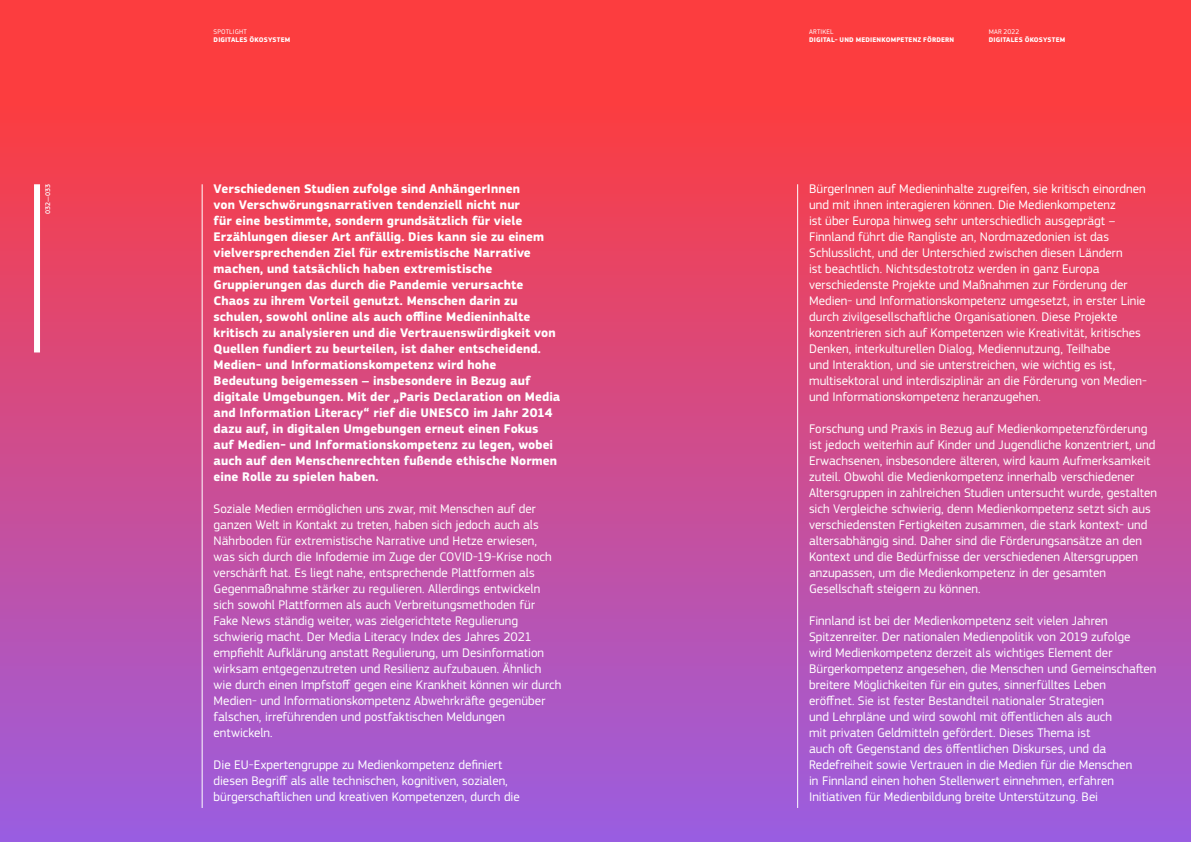
<style>
.page{position:relative;width:1191px;height:842px;background:#fff}
.page>*{position:absolute;margin:0;border:0;box-sizing:border-box;transform-origin:0 0}
.t1{font:13px/16px "EC Square Sans Pro";color:#fff}
.t2{font:700 13px/16px "EC Square Sans Pro";letter-spacing:.005em;color:#fff}
.t3{font:700 7px "EC Square Sans Pro";letter-spacing:.025em;color:#fff}
.t4{font:7px "EC Square Sans Pro";letter-spacing:.025em;color:#fff}
.t5{font:500 7px "EC Square Sans Pro";letter-spacing:-.005em;color:#fff}
</style>
<div class="page">
<div style="left:0;top:0;width:1191px;height:842px;background:linear-gradient(to bottom,#ff392e,#9c5de1)"></div>
<hr style="left:797px;top:184px;width:1px;height:624px;background:#fff">
<hr style="left:202px;top:184px;width:1px;height:624px;background:#fff">
<div style="left:34px;top:184px;width:6px;height:168px;background:#fff"></div>
<p class="t5" style="left:44px;top:214px;width:31px;rotate:-90deg">032—033</p>
<p class="t4" style="left:214px;top:27px;width:35px">SPOTLIGHT</p>
<p class="t3" style="left:214px;top:35px;width:78px">DIGITALES ÖKOSYSTEM</p>
<p class="t2" style="left:214px;top:181px;width:348px">Verschiedenen Studien zufolge sind AnhängerInnen<br>von Verschwörungsnarrativen tendenziell nicht nur<br>für eine bestimmte, sondern grundsätzlich für viele Erzählungen dieser Art anfällig. Dies kann sie zu einem vielversprechenden Ziel für extremistische Narrative machen, und tatsächlich haben extremistische Gruppierungen das durch die Pandemie verursachte Chaos zu ihrem Vorteil genutzt. Menschen darin zu schulen, sowohl online als auch offline Medieninhalte kritisch zu analysieren und die Vertrauenswürdigkeit von Quellen fundiert zu beurteilen, ist daher entscheidend.<br>Medien- und Informationskompetenz wird hohe Bedeutung beigemessen – insbesondere in Bezug auf digitale Umgebungen. Mit der „Paris Declaration on Media and Information Literacy“ rief die UNESCO im Jahr 2014 dazu auf, in digitalen Umgebungen erneut einen Fokus auf Medien- und Informationskompetenz zu legen, wobei auch auf den Menschenrechten fußende ethische Normen eine Rolle zu spielen haben.</p>
<p class="t1" style="left:214px;top:501px;width:349px">Soziale Medien ermöglichen uns zwar, mit Menschen auf der ganzen Welt in Kontakt zu treten, haben sich jedoch auch als Nährboden für extremistische Narrative und Hetze erwiesen, was sich durch die Infodemie im Zuge der COVID-19-Krise noch verschärft hat. Es liegt nahe, entsprechende Plattformen als Gegenmaßnahme stärker zu regulieren. Allerdings entwickeln sich sowohl Plattformen als auch Verbreitungsmethoden für Fake News ständig weiter, was zielgerichtete Regulierung schwierig macht. Der Media Literacy Index des Jahres 2021 empfiehlt Aufklärung anstatt Regulierung, um Desinformation wirksam entgegenzutreten und Resilienz aufzubauen. Ähnlich wie durch einen Impfstoff gegen eine Krankheit können wir durch Medien- und Informationskompetenz Abwehrkräfte gegenüber falschen, irreführenden und postfaktischen Meldungen entwickeln.</p>
<p class="t1" style="left:214px;top:757px;width:308px">Die EU-Expertengruppe zu Medienkompetenz definiert diesen Begriff als alle technischen, kognitiven, sozialen, bürgerschaftlichen und kreativen Kompetenzen, durch die</p>
<p class="t4" style="left:809px;top:27px;width:26px">ARTIKEL</p>
<p class="t3" style="left:809px;top:35px;width:147px">DIGITAL- UND MEDIENKOMPETENZ FÖRDERN</p>
<p class="t4" style="left:988px;top:27px;width:32px">MAR 2022</p>
<p class="t3" style="left:988px;top:35px;width:78px">DIGITALES ÖKOSYSTEM</p>
<p class="t1" style="left:809px;top:181px;width:339px">BürgerInnen auf Medieninhalte zugreifen, sie kritisch einordnen und mit ihnen interagieren können. Die Medienkompetenz<br>ist über Europa hinweg sehr unterschiedlich ausgeprägt – Finnland führt die Rangliste an, Nordmazedonien ist das Schlusslicht, und der Unterschied zwischen diesen Ländern<br>ist beachtlich. Nichtsdestotrotz werden in ganz Europa verschiedenste Projekte und Maßnahmen zur Förderung der Medien- und Informationskompetenz umgesetzt, in erster Linie durch zivilgesellschaftliche Organisationen. Diese Projekte konzentrieren sich auf Kompetenzen wie Kreativität, kritisches Denken, interkulturellen Dialog, Mediennutzung, Teilhabe<br>und Interaktion, und sie unterstreichen, wie wichtig es ist, multisektoral und interdisziplinär an die Förderung von Medien&shy;und Informationskompetenz heranzugehen.</p>
<p class="t1" style="left:809px;top:421px;width:349px">Forschung und Praxis in Bezug auf Medienkompetenzförderung ist jedoch weiterhin auf Kinder und Jugendliche konzentriert, und Erwachsenen, insbesondere älteren, wird kaum Aufmerksamkeit zuteil. Obwohl die Medienkompetenz innerhalb verschiedener Altersgruppen in zahlreichen Studien untersucht wurde, gestalten sich Vergleiche schwierig, denn Medienkompetenz setzt sich aus verschiedensten Fertigkeiten zusammen, die stark kontext- und altersabhängig sind. Daher sind die Förderungsansätze an den Kontext und die Bedürfnisse der verschiedenen Altersgruppen anzupassen, um die Medienkompetenz in der gesamten Gesellschaft steigern zu können.</p>
<p class="t1" style="left:809px;top:613px;width:349px">Finnland ist bei der Medienkompetenz seit vielen Jahren Spitzenreiter. Der nationalen Medienpolitik von 2019 zufolge<br>wird Medienkompetenz derzeit als wichtiges Element der Bürgerkompetenz angesehen, die Menschen und Gemeinschaften breitere Möglichkeiten für ein gutes, sinnerfülltes Leben<br>eröffnet. Sie ist fester Bestandteil nationaler Strategien<br>und Lehrpläne und wird sowohl mit öffentlichen als auch<br>mit privaten Geldmitteln gefördert. Dieses Thema ist<br>auch oft Gegenstand des öffentlichen Diskurses, und da Redefreiheit sowie Vertrauen in die Medien für die Menschen<br>in Finnland einen hohen Stellenwert einnehmen, erfahren Initiativen für Medienbildung breite Unterstützung. Bei</p>
</div>
